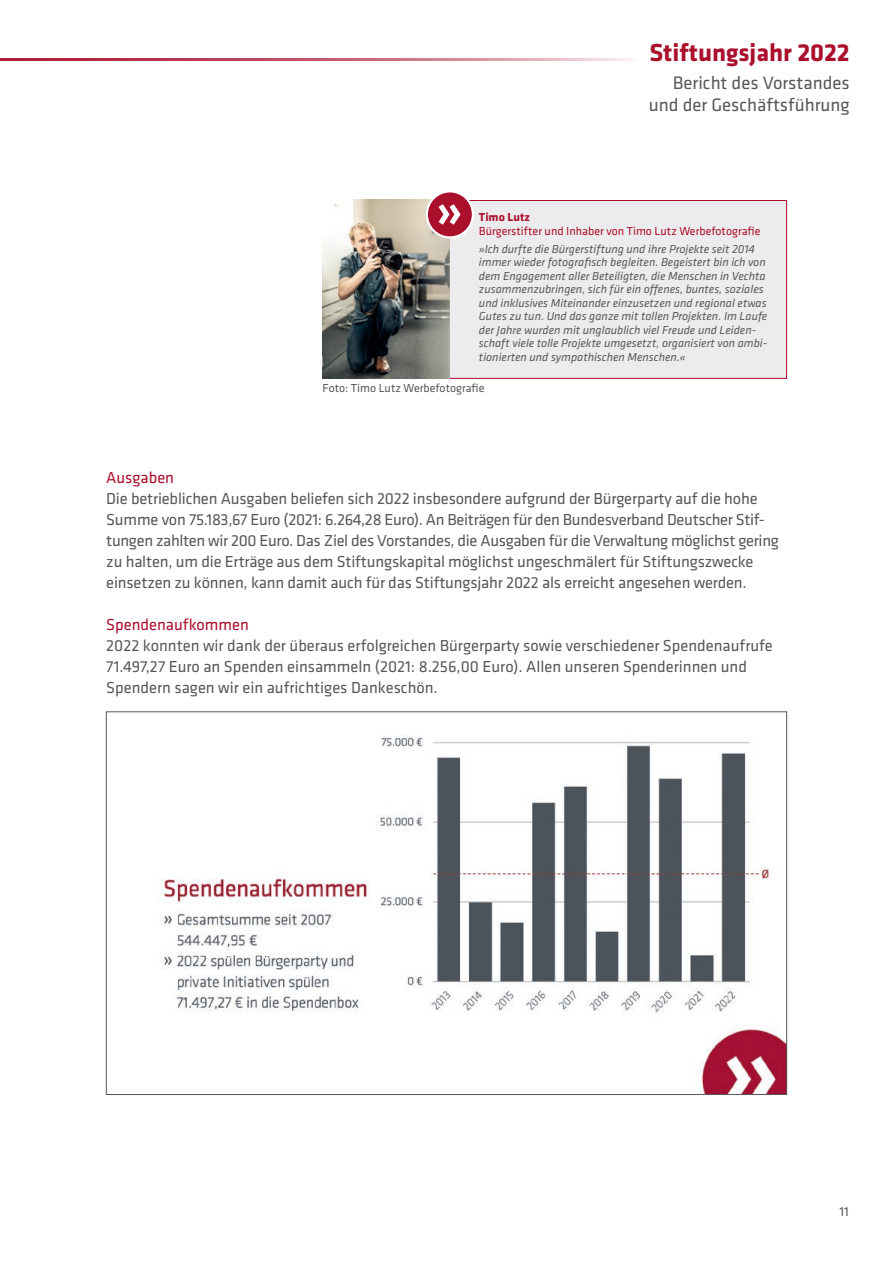
<style>
.page{position:relative;width:893px;height:1263px;background:#fff}
.page>*{position:absolute;margin:0;border:0;box-sizing:border-box;transform-origin:0 0}
.t1{font:700 25.5px "Klavika";color:#aa0f2b}
.t2{font:18.75px/21.8px "Klavika";color:#57585a;text-align:right}
.t3{font:16.5px/21px "Klavika";letter-spacing:-.01em;color:#57585a}
.t4{font:16.5px "Klavika";color:#aa0f2b}
.t5{font:13.5px "Klavika";color:#57585a}
.t6{font:italic 12px/13.5px "Klavika";color:#57585a}
.t7{font:12px "Klavika";color:#aa0f2b}
.t8{font:12px "Klavika";color:#57585a}
.t9{font:700 12px "Klavika";color:#aa0f2b}
</style>
<div class="page">
<hr style="left:0;top:59px;width:638px;height:2px;background:#aa0f2b">
<img style="left:162px;top:735px;width:623px;height:358px">
<div style="left:323px;top:200px;width:464px;height:178px;background:#ececee"></div>
<img style="left:322px;top:199px;width:127px;height:180px">
<div style="left:426px;top:190px;width:48px;height:48px;background:#fff;border-radius:50%"></div>
<svg style="left:428px;top:192px;width:44px;height:44px"></svg>
<h1 class="t1" style="left:649px;top:34px;width:202px">Stiftungsjahr 2022</h1>
<p class="t2" style="left:649px;top:71px;width:202px">Bericht des Vorstandes und der Geschäftsführung</p>
<p class="t9" style="left:479px;top:209px;width:52px">Timo Lutz</p>
<p class="t7" style="left:479px;top:223px;width:283px">Bürgerstifter und Inhaber von Timo Lutz Werbefotografie</p>
<p class="t6" style="left:479px;top:242px;width:290px">»Ich durfte die Bürgerstiftung und ihre Projekte seit 2014 immer wieder fotografisch begleiten. Begeistert bin ich von dem Engagement aller Beteiligten, die Menschen in Vechta zusammenzubringen, sich für ein offenes, buntes, soziales und inklusives Miteinander einzusetzen und regional etwas Gutes zu tun. Und das ganze mit tollen Projekten. Im Laufe der Jahre wurden mit unglaublich viel Freude und Leiden&shy;schaft viele tolle Projekte umgesetzt, organisiert von ambi&shy;tionierten und sympathischen Menschen.«</p>
<p class="t8" style="left:322px;top:381px;width:164px">Foto: Timo Lutz Werbefotografie</p>
<p class="t4" style="left:106px;top:467px;width:69px">Ausgaben</p>
<p class="t3" style="left:106px;top:488px;width:674px">Die betrieblichen Ausgaben beliefen sich 2022 insbesondere aufgrund der Bürgerparty auf die hohe Summe von 75.183,67 Euro (2021: 6.264,28 Euro). An Beiträgen für den Bundesverband Deutscher Stif&shy;tungen zahlten wir 200 Euro. Das Ziel des Vorstandes, die Ausgaben für die Verwaltung möglichst gering zu halten, um die Erträge aus dem Stiftungskapital möglichst ungeschmälert für Stiftungszwecke einsetzen zu können, kann damit auch für das Stiftungsjahr 2022 als erreicht angesehen werden.</p>
<p class="t4" style="left:106px;top:614px;width:144px">Spendenaufkommen</p>
<p class="t3" style="left:106px;top:635px;width:668px">2022 konnten wir dank der überaus erfolgreichen Bürgerparty sowie verschiedener Spendenaufrufe<br>71.497,27 Euro an Spenden einsammeln (2021: 8.256,00 Euro). Allen unseren Spenderinnen und<br>Spendern sagen wir ein aufrichtiges Dankeschön.</p>
<p class="t5" style="left:840px;top:1202px;width:11px">11</p>
</div>
